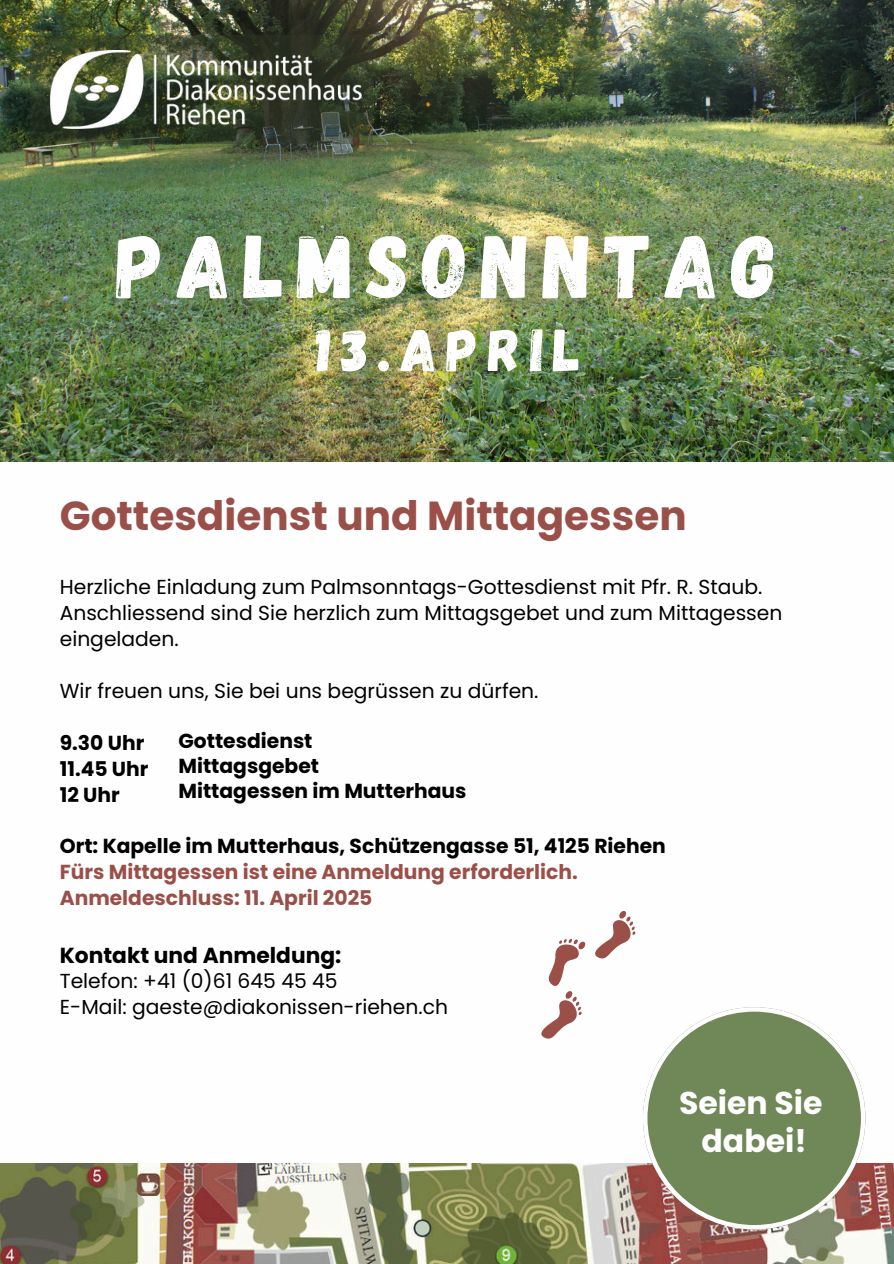
<style>
.page{position:relative;width:894px;height:1264px;background:#fff}
.page>*{position:absolute;margin:0;border:0;box-sizing:border-box;transform-origin:0 0}
.t1{font:90px "Gagalin";letter-spacing:.14em;color:#fefefe}
.t2{font:60px "Gagalin";letter-spacing:.16em;color:#fefefe}
.t3{font:700 40.5px "Poppins";color:#9a5049}
.t4{font:700 31.5px/38.2px "Poppins";color:#fefefe;text-align:center}
.t5{font:700 21.75px "Poppins";color:#000}
.t6{font:20.25px/25.8px "Poppins";color:#000}
.t7{font:700 20.25px/25.8px "Poppins";color:#000}
.t8{font:700 20.25px/25.8px "Poppins";color:#9a5049}
</style>
<div class="page">
<img style="left:0;top:0;width:893px;height:462px">
<svg style="left:30px;top:35px;width:342px;height:109px"></svg>
<img style="left:51px;top:50px;width:310px;height:79px">
<img style="left:0;top:1163px;width:893px;height:100px">
<svg style="left:642px;top:1007px;width:223px;height:222px"></svg>
<svg style="left:595px;top:911px;width:40px;height:48px"></svg>
<svg style="left:541px;top:938px;width:44px;height:101px"></svg>
<h1 class="t1" style="left:117px;top:211px;width:661px">PALMSONNTAG</h1>
<h2 class="t2" style="left:316px;top:313px;width:266px">13.APRIL</h2>
<h3 class="t3" style="left:60px;top:492px;width:628px">Gottesdienst und Mittagessen</h3>
<p class="t6" style="left:60px;top:574px;width:724px">Herzliche Einladung zum Palmsonntags-Gottesdienst mit Pfr. R. Staub.<br>Anschliessend sind Sie herzlich zum Mittagsgebet und zum Mittagessen eingeladen.</p>
<p class="t6" style="left:60px;top:678px;width:480px">Wir freuen uns, Sie bei uns begrüssen zu dürfen.</p>
<p class="t7" style="left:60px;top:730px;width:90px">9.30 Uhr<br>11.45 Uhr<br>12 Uhr</p>
<p class="t7" style="left:60px;top:833px;width:607px">Ort: Kapelle im Mutterhaus, Schützengasse 51, 4125 Riehen</p>
<p class="t8" style="left:60px;top:859px;width:519px">Fürs Mittagessen ist eine Anmeldung erforderlich.<br>Anmeldeschluss: 11. April 2025</p>
<p class="t5" style="left:60px;top:942px;width:283px">Kontakt und Anmeldung:</p>
<p class="t6" style="left:60px;top:968px;width:389px">Telefon: +41 (0)61 645 45 45<br>E-Mail: gaeste@diakonissen-riehen.ch</p>
<p class="t7" style="left:178px;top:729px;width:289px;line-height:24.8px">Gottesdienst<br>Mittagsgebet<br>Mittagessen im Mutterhaus</p>
<h3 class="t4" style="left:679px;top:1083px;width:145px">Seien Sie dabei!</h3>
</div>
